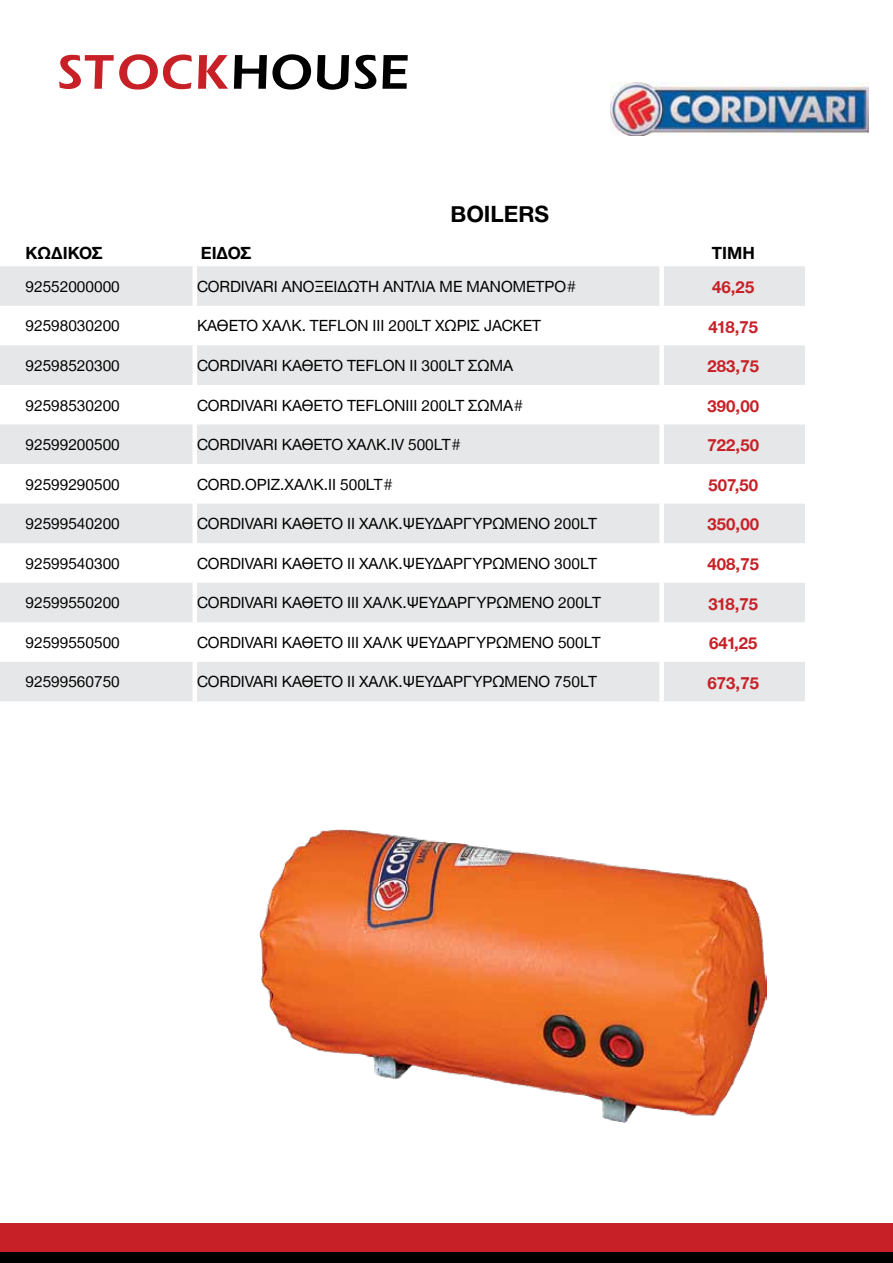
<style>
.page{position:relative;width:893px;height:1263px;background:#fff}
.page>*{position:absolute;margin:0;border:0;box-sizing:border-box;transform-origin:0 0}
.t1{font:700 54px "AG Calligula";color:#c72127}
.t2{font:700 24px "Helvetica Neue Greek";color:#000}
.t3{font:700 18px "Helvetica Neue Greek";color:#c72127}
.t4{font:700 18px "Helvetica Neue Greek";color:#000}
.t5{font:16.5px "Helvetica Neue Greek";color:#000}
.s1{color:#000}
</style>
<div class="page">
<svg style="left:0;top:266px;width:805px;height:435px;fill:#e6e7e8"></svg>
<div style="left:659px;top:266px;width:5px;height:40px;background:#fff"></div>
<div style="left:659px;top:306px;width:5px;height:39px;background:#fff"></div>
<div style="left:659px;top:345px;width:5px;height:40px;background:#fff"></div>
<div style="left:659px;top:385px;width:5px;height:39px;background:#fff"></div>
<div style="left:659px;top:424px;width:5px;height:40px;background:#fff"></div>
<div style="left:659px;top:464px;width:5px;height:40px;background:#fff"></div>
<div style="left:659px;top:504px;width:5px;height:39px;background:#fff"></div>
<div style="left:659px;top:543px;width:5px;height:40px;background:#fff"></div>
<div style="left:659px;top:583px;width:5px;height:39px;background:#fff"></div>
<div style="left:659px;top:622px;width:5px;height:40px;background:#fff"></div>
<div style="left:659px;top:662px;width:5px;height:39px;background:#fff"></div>
<div style="left:192px;top:266px;width:5px;height:40px;background:#fff"></div>
<div style="left:192px;top:306px;width:5px;height:39px;background:#fff"></div>
<div style="left:192px;top:345px;width:5px;height:40px;background:#fff"></div>
<div style="left:192px;top:385px;width:5px;height:39px;background:#fff"></div>
<div style="left:192px;top:424px;width:5px;height:40px;background:#fff"></div>
<div style="left:192px;top:464px;width:5px;height:40px;background:#fff"></div>
<div style="left:192px;top:504px;width:5px;height:39px;background:#fff"></div>
<div style="left:192px;top:543px;width:5px;height:40px;background:#fff"></div>
<div style="left:192px;top:583px;width:5px;height:39px;background:#fff"></div>
<div style="left:192px;top:622px;width:5px;height:40px;background:#fff"></div>
<div style="left:192px;top:662px;width:5px;height:39px;background:#fff"></div>
<div style="left:0;top:1224px;width:893px;height:32px;background:#c72127"></div>
<div style="left:0;top:1253px;width:893px;height:10px;background:#000"></div>
<img style="left:259px;top:830px;width:507px;height:293px">
<img style="left:611px;top:83px;width:257px;height:52px">
<h1 class="t1" style="left:54px;top:46px;width:356px">STOCK<span class="s1">HOUSE</span></h1>
<h2 class="t2" style="left:451px;top:201px;width:100px">BOILERS</h2>
<p class="t4" style="left:26px;top:243px;width:79px">ΚΩΔΙΚΟΣ</p>
<p class="t4" style="left:201px;top:243px;width:52px">ΕΙΔΟΣ</p>
<p class="t4" style="left:712px;top:243px;width:44px">ΤΙΜΗ</p>
<p class="t5" style="left:26px;top:278px;width:96px">92552000000</p>
<p class="t5" style="left:197px;top:278px;width:381px">CORDIVARI ΑΝΟΞΕΙΔΩΤΗ ΑΝΤΛΙΑ ΜΕ ΜΑΝΟΜΕΤΡΟ#</p>
<p class="t3" style="left:712px;top:278px;width:44px">46,25</p>
<p class="t5" style="left:26px;top:317px;width:96px">92598030200</p>
<p class="t5" style="left:197px;top:317px;width:346px">ΚΑΘΕΤΟ ΧΑΛΚ. TEFLΟΝ III 200LT XΩΡΙΣ JACKΕΤ</p>
<p class="t3" style="left:708px;top:317px;width:51px">418,75</p>
<p class="t5" style="left:26px;top:357px;width:96px">92598520300</p>
<p class="t5" style="left:197px;top:357px;width:318px">CORDIVARI ΚΑΘΕΤΟ TEFLΟΝ II 300LT ΣΩΜΑ</p>
<p class="t3" style="left:708px;top:357px;width:53px">283,75</p>
<p class="t5" style="left:26px;top:396px;width:96px">92598530200</p>
<p class="t5" style="left:197px;top:396px;width:328px">CORDIVARI ΚΑΘΕΤΟ TEFLΟΝIIΙ 200LT ΣΩΜΑ#</p>
<p class="t3" style="left:708px;top:396px;width:53px">390,00</p>
<p class="t5" style="left:26px;top:436px;width:96px">92599200500</p>
<p class="t5" style="left:197px;top:436px;width:266px">CORDIVARI ΚΑΘΕΤΟ ΧΑΛΚ.IV 500LT#</p>
<p class="t3" style="left:708px;top:436px;width:53px">722,50</p>
<p class="t5" style="left:26px;top:475px;width:96px">92599290500</p>
<p class="t5" style="left:197px;top:475px;width:198px">CORD.ΟΡΙΖ.ΧΑΛΚ.ΙΙ 500LT#</p>
<p class="t3" style="left:708px;top:475px;width:51px">507,50</p>
<p class="t5" style="left:26px;top:515px;width:96px">92599540200</p>
<p class="t5" style="left:197px;top:515px;width:401px">CORDIVARI ΚΑΘΕΤΟ II ΧΑΛΚ.ΨΕΥΔΑΡΓΥΡΩΜΕΝΟ 200LT</p>
<p class="t3" style="left:708px;top:515px;width:53px">350,00</p>
<p class="t5" style="left:26px;top:554px;width:96px">92599540300</p>
<p class="t5" style="left:197px;top:554px;width:401px">CORDIVARI ΚΑΘΕΤΟ ΙΙ ΧΑΛΚ.ΨΕΥΔΑΡΓΥΡΩΜΕΝΟ 300LT</p>
<p class="t3" style="left:708px;top:554px;width:53px">408,75</p>
<p class="t5" style="left:26px;top:594px;width:96px">92599550200</p>
<p class="t5" style="left:197px;top:594px;width:405px">CORDIVARI ΚΑΘΕΤΟ III ΧΑΛΚ.ΨΕΥΔΑΡΓΥΡΩΜΕΝΟ 200LT</p>
<p class="t3" style="left:708px;top:594px;width:51px">318,75</p>
<p class="t5" style="left:26px;top:634px;width:96px">92599550500</p>
<p class="t5" style="left:197px;top:634px;width:405px">CORDIVARI ΚΑΘΕΤΟ III ΧΑΛΚ ΨΕΥΔΑΡΓΥΡΩΜΕΝΟ 500LT</p>
<p class="t3" style="left:709px;top:633px;width:50px">641,25</p>
<p class="t5" style="left:26px;top:673px;width:96px">92599560750</p>
<p class="t5" style="left:197px;top:673px;width:401px">CORDIVARI ΚΑΘΕΤΟ II ΧΑΛΚ.ΨΕΥΔΑΡΓΥΡΩΜΕΝΟ 750LT</p>
<p class="t3" style="left:708px;top:673px;width:53px">673,75</p>
</div>
